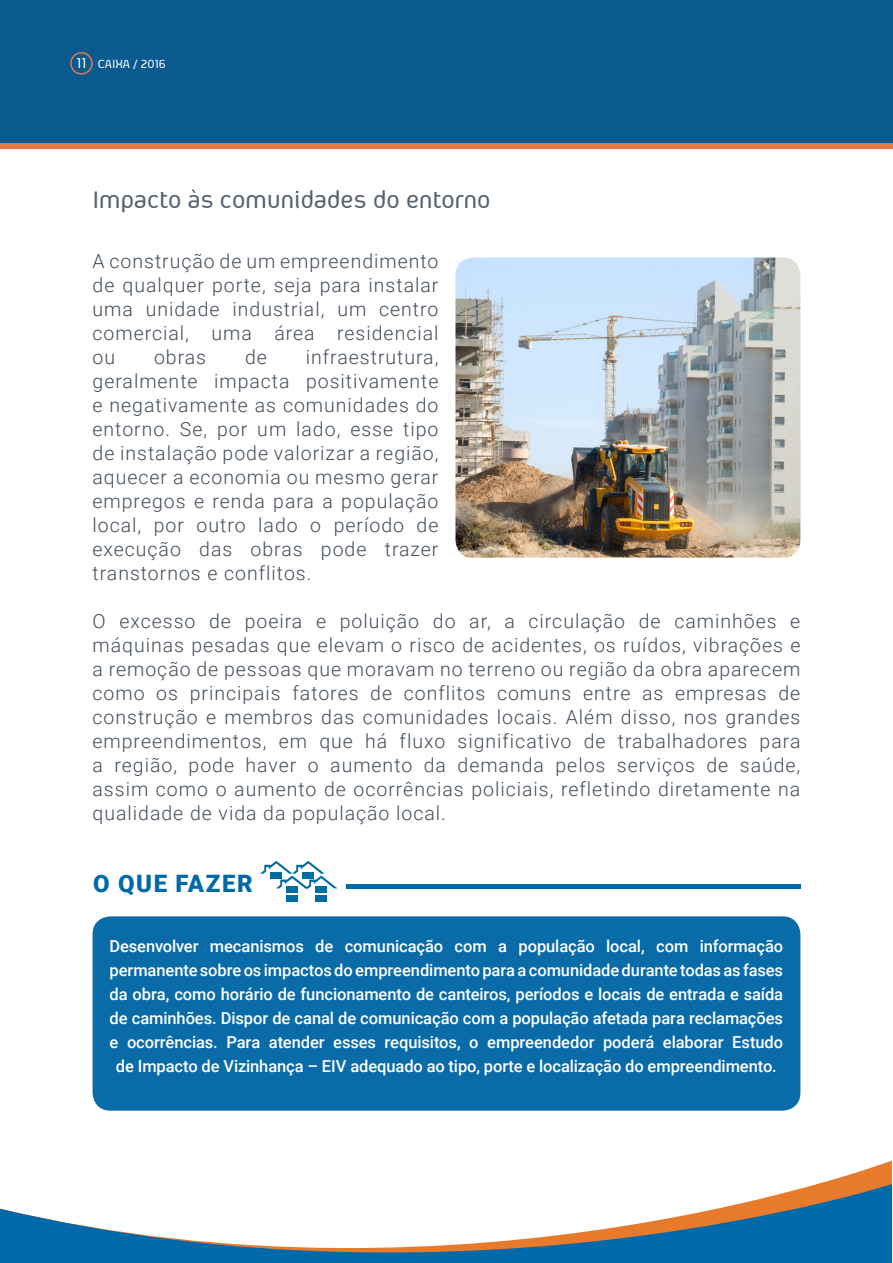
<style>
.page{position:relative;width:893px;height:1263px;background:#fff}
.page>*{position:absolute;margin:0;border:0;box-sizing:border-box;transform-origin:0 0}
.t1{font:500 27px "Aeroportal";color:#55616e}
.t2{font:900 24px "Roboto";letter-spacing:.065em;color:#0069aa}
.t3{font:300 19.5px/24px "Roboto";letter-spacing:.05em;color:#424d58;text-align:justify}
.t4{font:500 16.5px/24px "Roboto";letter-spacing:-.005em;color:#fff;text-align:center}
.t5{font:500 13.5px "Aeroportal";color:#fff}
.s1{font-size:16.5px}
</style>
<div class="page">
<svg style="left:0;top:142px;width:893px;height:7px;background:#c47549"></svg>
<div style="left:0;top:0;width:893px;height:142px;background:#0a5a90"></div>
<img style="left:455px;top:257px;width:345px;height:301px">
<svg style="left:817px;top:1160px;width:75px;height:24px"></svg>
<svg style="left:0;top:1184px;width:892px;height:79px"></svg>
<div style="left:93px;top:916px;width:707px;height:195px;background:#096ba8;border-radius:18px"></div>
<hr style="left:346px;top:884px;width:454px;height:4px;background:#0069aa">
<svg style="left:260px;top:861px;width:77px;height:40px"></svg>
<div style="left:70px;top:52px;width:23px;height:23px;border:2px solid #e37a46;border-radius:50%"></div>
<p class="t5" style="left:76px;top:57px;width:91px"><span class="s1">11</span> CAIXA / 2016</p>
<h1 class="t1" style="left:93px;top:186px;width:400px">Impacto às comunidades do entorno</h1>
<p class="t3" style="left:93px;top:249px;width:347px">A construção de um empreendimento de qualquer porte, seja para instalar uma unidade industrial, um centro comercial, uma área residencial ou</p>
<p class="t3" style="left:93px;top:345px;width:347px;text-indent:213px">infraestrutura, geralmente impacta positivamente e negativamente as comunidades do entorno. Se, por um lado, esse tipo de instalação pode valorizar a região, aquecer a economia ou mesmo gerar empregos e renda para a população local, por outro lado o período de execução das obras pode trazer transtornos e conflitos.</p>
<p class="t3" style="left:93px;top:609px;width:709px">O excesso de poeira e poluição do ar, a circulação de caminhões e máquinas pesadas que elevam o risco de acidentes, os ruídos, vibrações e a remoção de pessoas que moravam no terreno ou região da obra aparecem como os principais fatores de conflitos comuns entre as empresas de construção e membros das comunidades locais. Além disso, nos grandes empreendimentos, em que há fluxo significativo de trabalhadores para a região, pode haver o aumento da demanda pelos serviços de saúde, assim como o aumento de ocorrências policiais, refletindo diretamente na qualidade de vida da população local.</p>
<p class="t3" style="left:154px;top:345px;width:54px">obras</p>
<p class="t3" style="left:245px;top:345px;width:23px">de</p>
<p class="t2" style="left:93px;top:867px;width:161px">O QUE FAZER</p>
<p class="t4" style="left:110px;top:934px;width:675px">Desenvolver mecanismos de comunicação com a população local, com informação permanente sobre os impactos do empreendimento para a comunidade durante todas as fases da obra, como horário de funcionamento de canteiros, períodos e locais de entrada e saída de caminhões. Dispor de canal de comunicação com a população afetada para reclamações e ocorrências. Para atender esses requisitos, o empreendedor poderá elaborar Estudo de Impacto de Vizinhança – EIV adequado ao tipo, porte e localização do empreendimento.</p>
</div>
